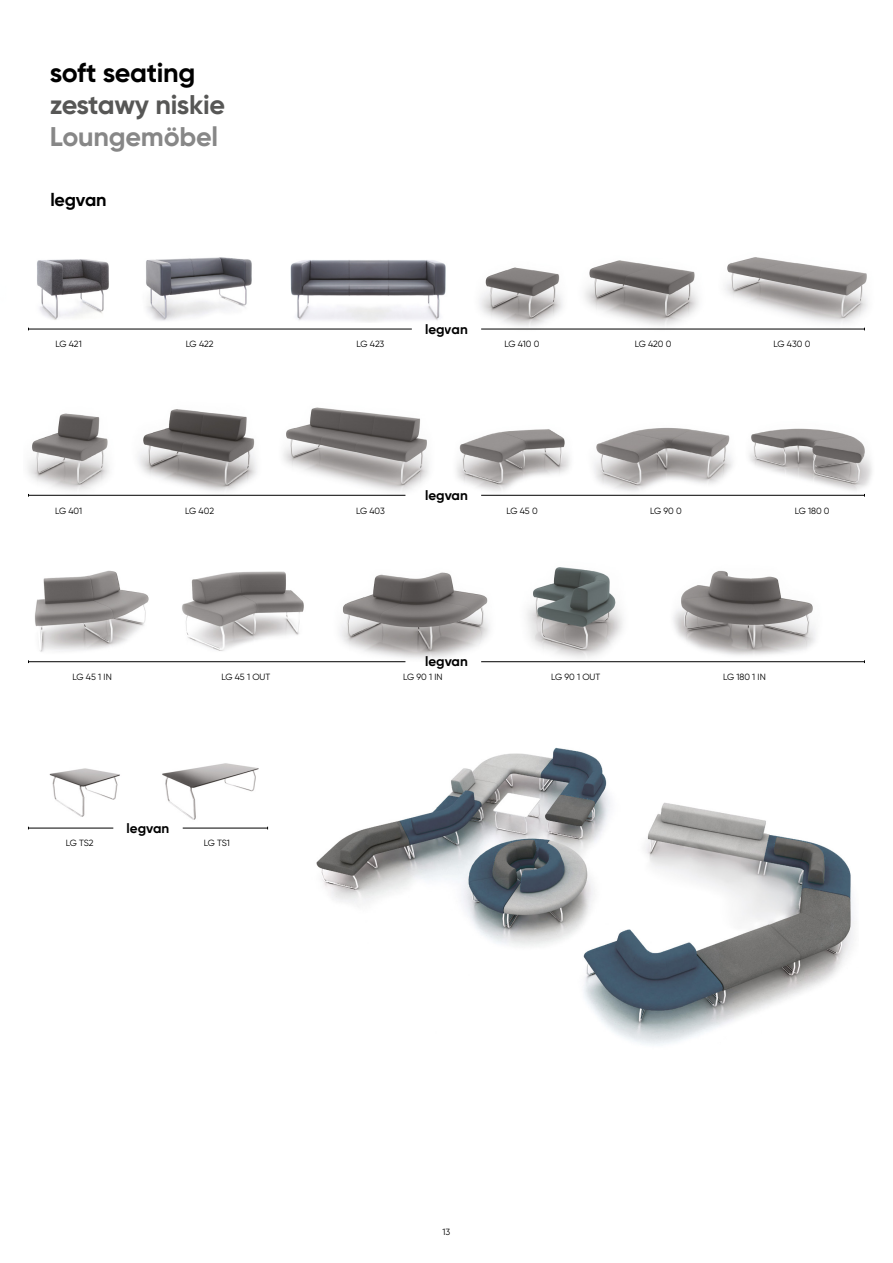
<style>
.page{position:relative;width:893px;height:1263px;background:#fff}
.page>*{position:absolute;margin:0;border:0;box-sizing:border-box;transform-origin:0 0}
.t1{font:700 27px "Gilroy";letter-spacing:-.015em;color:#575756}
.t2{font:700 27px "Gilroy";letter-spacing:-.015em;color:#000}
.t3{font:700 27px "Gilroy";letter-spacing:-.01em;color:#878787}
.t4{font:700 18px "Gilroy";letter-spacing:-.01em;color:#000}
.t5{font:700 13.5px "Gilroy";color:#000}
.t6{font:9px "Gilroy";letter-spacing:-.01em;color:#000}
</style>
<div class="page">
<hr style="left:28px;top:329px;width:384px;height:1px;background:#000">
<img style="left:37px;top:259px;width:72px;height:61px">
<img style="left:146px;top:257px;width:106px;height:64px">
<img style="left:290px;top:260px;width:156px;height:62px">
<img style="left:479px;top:267px;width:87px;height:62px">
<img style="left:566px;top:257px;width:302px;height:74px">
<img style="left:27px;top:413px;width:92px;height:82px">
<img style="left:125px;top:409px;width:140px;height:86px">
<img style="left:265px;top:407px;width:164px;height:89px">
<img style="left:456px;top:429px;width:129px;height:66px">
<img style="left:28px;top:570px;width:132px;height:94px">
<img style="left:526px;top:567px;width:97px;height:91px">
<img style="left:585px;top:427px;width:154px;height:68px">
<img style="left:160px;top:571px;width:172px;height:92px">
<img style="left:666px;top:570px;width:157px;height:93px">
<img style="left:745px;top:428px;width:127px;height:67px">
<img style="left:340px;top:572px;width:150px;height:90px">
<hr style="left:481px;top:329px;width:383px;height:1px;background:#000">
<hr style="left:28px;top:495px;width:377px;height:1px;background:#000">
<hr style="left:28px;top:661px;width:377px;height:1px;background:#000">
<hr style="left:481px;top:495px;width:383px;height:1px;background:#000">
<hr style="left:481px;top:661px;width:383px;height:1px;background:#000">
<img style="left:49px;top:768px;width:71px;height:49px">
<img style="left:162px;top:763px;width:97px;height:57px">
<hr style="left:28px;top:828px;width:85px;height:1px;background:#000">
<img style="left:316px;top:747px;width:538px;height:298px">
<hr style="left:183px;top:828px;width:85px;height:1px;background:#000">
<h1 class="t2" style="left:50px;top:55px;width:147px">soft seating</h1>
<h1 class="t1" style="left:50px;top:88px;width:177px">zestawy niskie</h1>
<h1 class="t3" style="left:50px;top:120px;width:170px">Loungemöbel</h1>
<h2 class="t4" style="left:50px;top:189px;width:58px">legvan</h2>
<p class="t6" style="left:56px;top:339px;width:28px">LG 421</p>
<h3 class="t5" style="left:425px;top:320px;width:44px">legvan</h3>
<p class="t6" style="left:186px;top:339px;width:29px">LG 422</p>
<p class="t6" style="left:357px;top:339px;width:29px">LG 423</p>
<p class="t6" style="left:505px;top:339px;width:37px">LG 410 0</p>
<p class="t6" style="left:635px;top:339px;width:38px">LG 420 0</p>
<p class="t6" style="left:774px;top:339px;width:38px">LG 430 0</p>
<h3 class="t5" style="left:425px;top:487px;width:44px">legvan</h3>
<p class="t6" style="left:55px;top:505px;width:29px">LG 401</p>
<p class="t6" style="left:185px;top:505px;width:30px">LG 402</p>
<p class="t6" style="left:356px;top:505px;width:30px">LG 403</p>
<p class="t6" style="left:506px;top:505px;width:33px">LG 45 0</p>
<p class="t6" style="left:650px;top:505px;width:33px">LG 90 0</p>
<p class="t6" style="left:795px;top:505px;width:36px">LG 180 0</p>
<h3 class="t5" style="left:425px;top:653px;width:44px">legvan</h3>
<p class="t6" style="left:73px;top:671px;width:41px">LG 45 1 IN</p>
<p class="t6" style="left:221px;top:671px;width:50px">LG 45 1 OUT</p>
<p class="t6" style="left:403px;top:671px;width:41px">LG 90 1 IN</p>
<p class="t6" style="left:551px;top:671px;width:51px">LG 90 1 OUT</p>
<p class="t6" style="left:723px;top:671px;width:44px">LG 180 1 IN</p>
<h3 class="t5" style="left:127px;top:819px;width:44px">legvan</h3>
<p class="t6" style="left:66px;top:838px;width:29px">LG TS2</p>
<p class="t6" style="left:204px;top:838px;width:28px">LG TS1</p>
<p class="t6" style="left:443px;top:1226px;width:9px">13</p>
</div>
